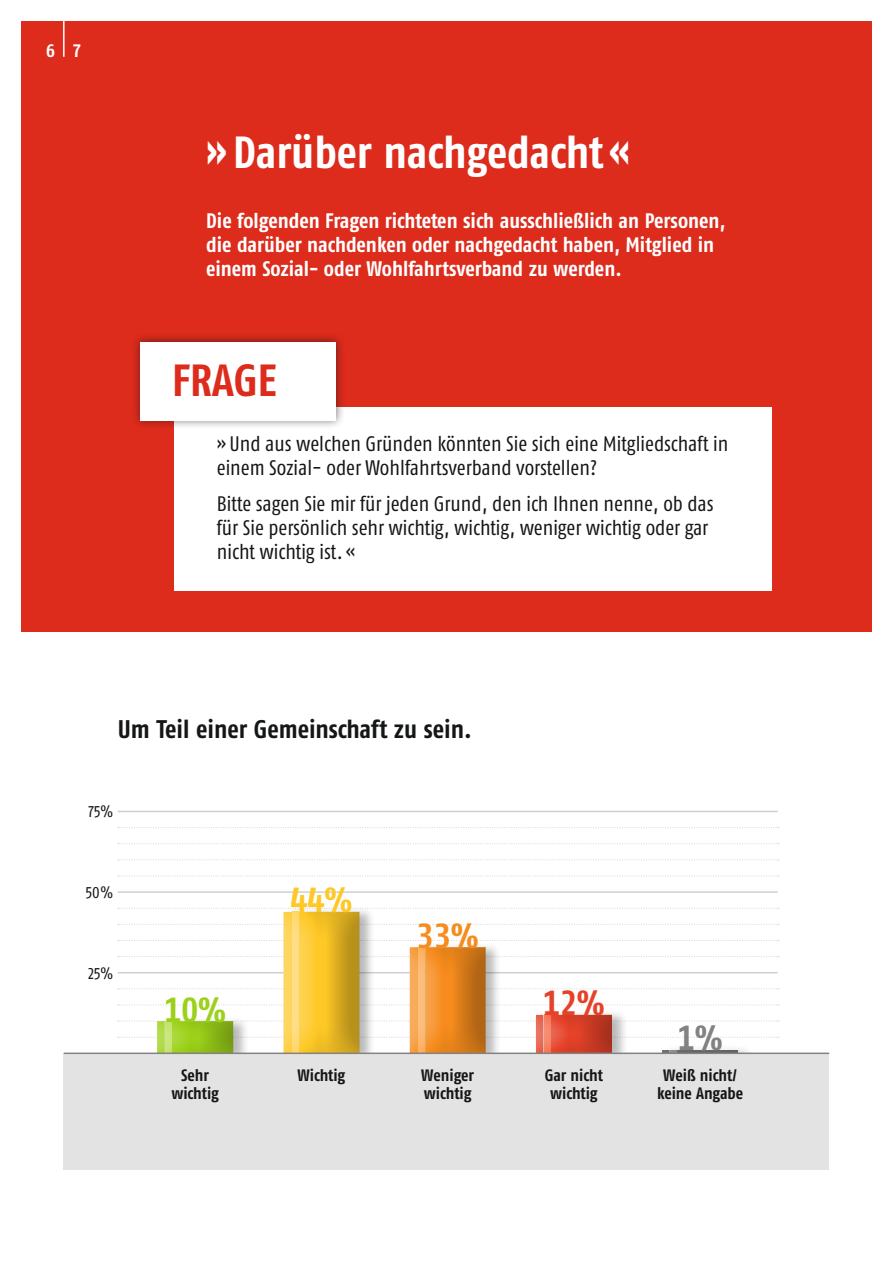
<style>
.page{position:relative;width:893px;height:1263px;background:#fff}
.page>*{position:absolute;margin:0;border:0;box-sizing:border-box;transform-origin:0 0}
.t1{font:700 45px "Fago Co";color:#fff}
.t2{font:700 45px "Fago Co";color:#dd2b1c}
.t3{font:34.8px "Fago Co Bold Tf Caps";color:#9cd119}
.t4{font:34.8px "Fago Co Bold Tf Caps";color:#e54229}
.t5{font:34.8px "Fago Co Bold Tf Caps";color:#fec826}
.t6{font:34.8px "Fago Co Bold Tf Caps";color:#f68c1d}
.t7{font:34.8px "Fago Co Bold Tf Caps";color:#818281}
.t8{font:700 25.5px "Fago Co";letter-spacing:-.005em;color:#151616}
.t9{font:21px/24px "Fago Co Regular Tf";color:#151616}
.t10{font:700 21px/24px "Fago Co";letter-spacing:-.005em;color:#fff}
.t11{font:18px "Fago Co Bold Tf Caps";color:#fff}
.t12{font:700 16.5px/18px "Fago Co";letter-spacing:-.005em;color:#151616;text-align:center}
.t13{font:16.5px "Fago Co Regular Lf";color:#151616}
</style>
<div class="page">
<div style="left:21px;top:21px;width:851px;height:610px;background:#dd2b1c"></div>
<hr style="left:63px;top:0;width:2px;height:57px;background:#fff">
<hr style="left:118px;top:891px;width:660px;height:2px;background:#cfd0d0">
<hr style="left:118px;top:811px;width:660px;height:1px;background:#cfd0d0">
<svg style="left:118px;top:827px;width:661px;height:1px"></svg>
<svg style="left:118px;top:843px;width:661px;height:1px"></svg>
<svg style="left:118px;top:859px;width:661px;height:1px"></svg>
<svg style="left:118px;top:875px;width:661px;height:1px"></svg>
<svg style="left:118px;top:908px;width:661px;height:144px"></svg>
<div style="left:409px;top:945px;width:35px;height:110px;background:#fff;opacity:.3"></div>
<div style="left:427px;top:945px;width:61px;height:110px;background:#151616;opacity:.3"></div>
<div style="left:64px;top:1053px;width:765px;height:117px;background:#e3e3e3"></div>
<div style="left:174px;top:407px;width:597px;height:183px;background:#fff"></div>
<div style="left:131px;top:333px;width:214px;height:96px;background:#151616;opacity:.6"></div>
<div style="left:140px;top:342px;width:196px;height:78px;background:#fff"></div>
<hr style="left:64px;top:1052px;width:765px;height:2px;background:#818281">
<p class="t11" style="left:46px;top:40px;width:37px">6 7</p>
<h1 class="t1" style="left:206px;top:126px;width:425px">» Darüber nachgedacht «</h1>
<p class="t10" style="left:206px;top:208px;width:521px">Die folgenden Fragen richteten sich ausschließlich an Personen, die darüber nachdenken oder nachgedacht haben, Mitglied in einem Sozial- oder Wohlfahrtsverband zu werden.</p>
<h1 class="t2" style="left:172px;top:354px;width:106px">Frage</h1>
<p class="t9" style="left:217px;top:431px;width:513px">» Und aus welchen Gründen könnten Sie sich eine Mitgliedschaft in einem Sozial- oder Wohlfahrtsverband vorstellen?</p>
<p class="t9" style="left:217px;top:491px;width:498px">Bitte sagen Sie mir für jeden Grund, den ich Ihnen nenne, ob das für Sie persönlich sehr wichtig, wichtig, weniger wichtig oder gar nicht wichtig ist. «</p>
<p class="t8" style="left:118px;top:714px;width:355px">Um Teil einer Gemeinschaft zu sein.</p>
<p class="t13" style="left:89px;top:802px;width:26px">75%</p>
<p class="t13" style="left:86px;top:883px;width:29px">50%</p>
<p class="t13" style="left:88px;top:963px;width:27px">25%</p>
<h2 class="t5" style="left:290px;top:880px;width:63px">44%</h2>
<h2 class="t6" style="left:417px;top:915px;width:63px">33%</h2>
<h2 class="t3" style="left:164px;top:989px;width:63px">10%</h2>
<h2 class="t4" style="left:543px;top:982px;width:63px">12%</h2>
<h2 class="t7" style="left:678px;top:1018px;width:46px">1%</h2>
<p class="t12" style="left:171px;top:1066px;width:49px">Sehr wichtig</p>
<p class="t12" style="left:657px;top:1066px;width:88px">Weiß nicht/ keine Angabe</p>
<p class="t12" style="left:297px;top:1066px;width:49px">Wichtig</p>
<p class="t12" style="left:545px;top:1066px;width:60px">Gar nicht wichtig</p>
<p class="t12" style="left:421px;top:1066px;width:54px;text-align:left">Weniger wichtig</p>
</div>
